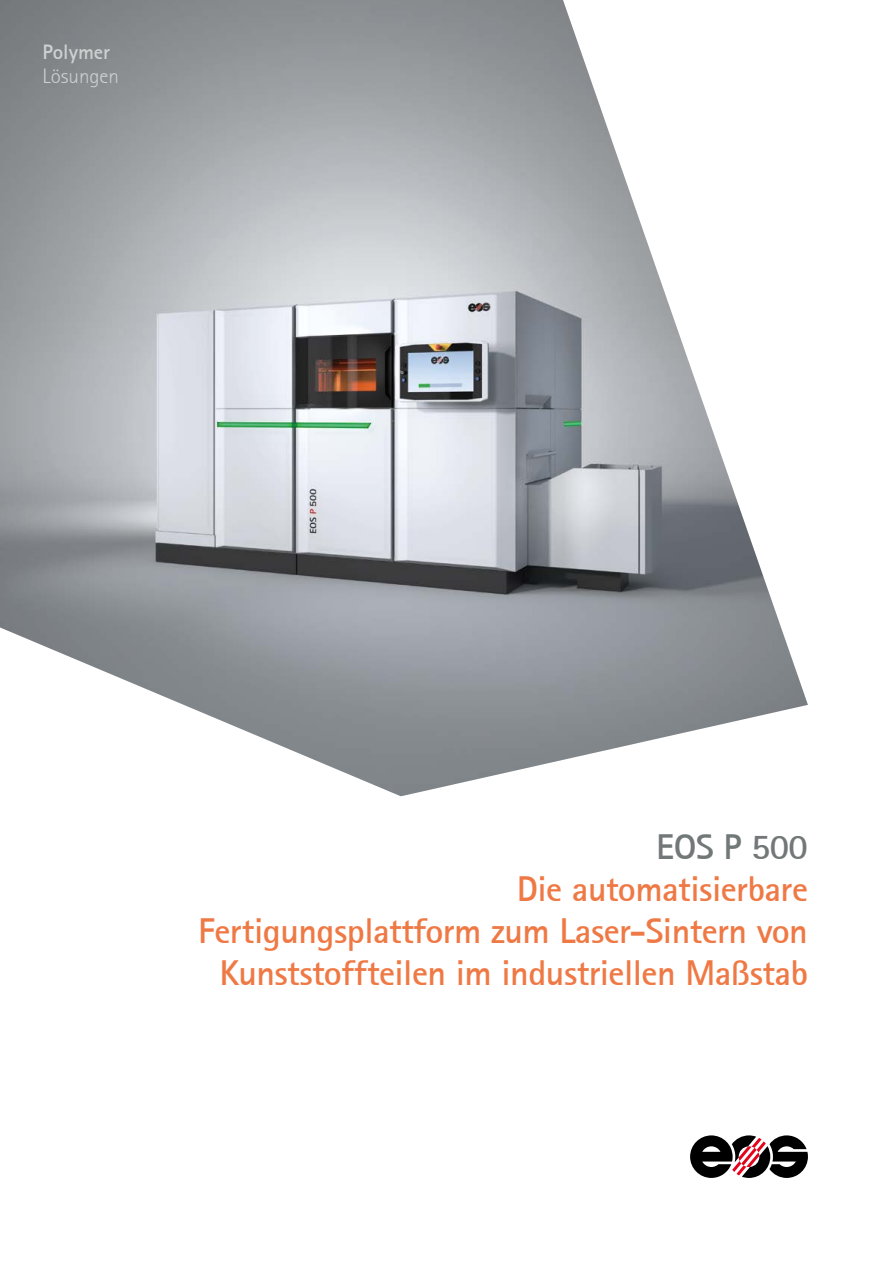
<style>
.page{position:relative;width:893px;height:1263px;background:#fff}
.page>*{position:absolute;margin:0;border:0;box-sizing:border-box;transform-origin:0 0}
.t1{font:700 36px/42px "Rotis San Ser T";letter-spacing:-.015em;color:#ef7945;text-align:right}
.t2{font:700 36px "Rotis San Ser T";letter-spacing:-.015em;color:#727777}
.t3{font:21px "Rotis San Ser T Ligh";color:#ced1d1}
.t4{font:700 21px "Rotis Sans Serif CE";color:#ced1d1}
</style>
<div class="page">
<img style="left:0;top:0;width:808px;height:796px">
<svg style="left:690px;top:1135px;width:118px;height:43px"></svg>
<p class="t4" style="left:43px;top:39px;width:69px">Polymer</p>
<p class="t3" style="left:43px;top:64px;width:78px">Lösungen</p>
<p class="t2" style="left:656px;top:824px;width:153px">EOS P 500</p>
<p class="t1" style="left:198px;top:867px;width:611px">Die automatisierbare<br>Fertigungsplattform zum Laser-Sintern von<br>Kunststoffteilen im industriellen Maßstab</p>
</div>
